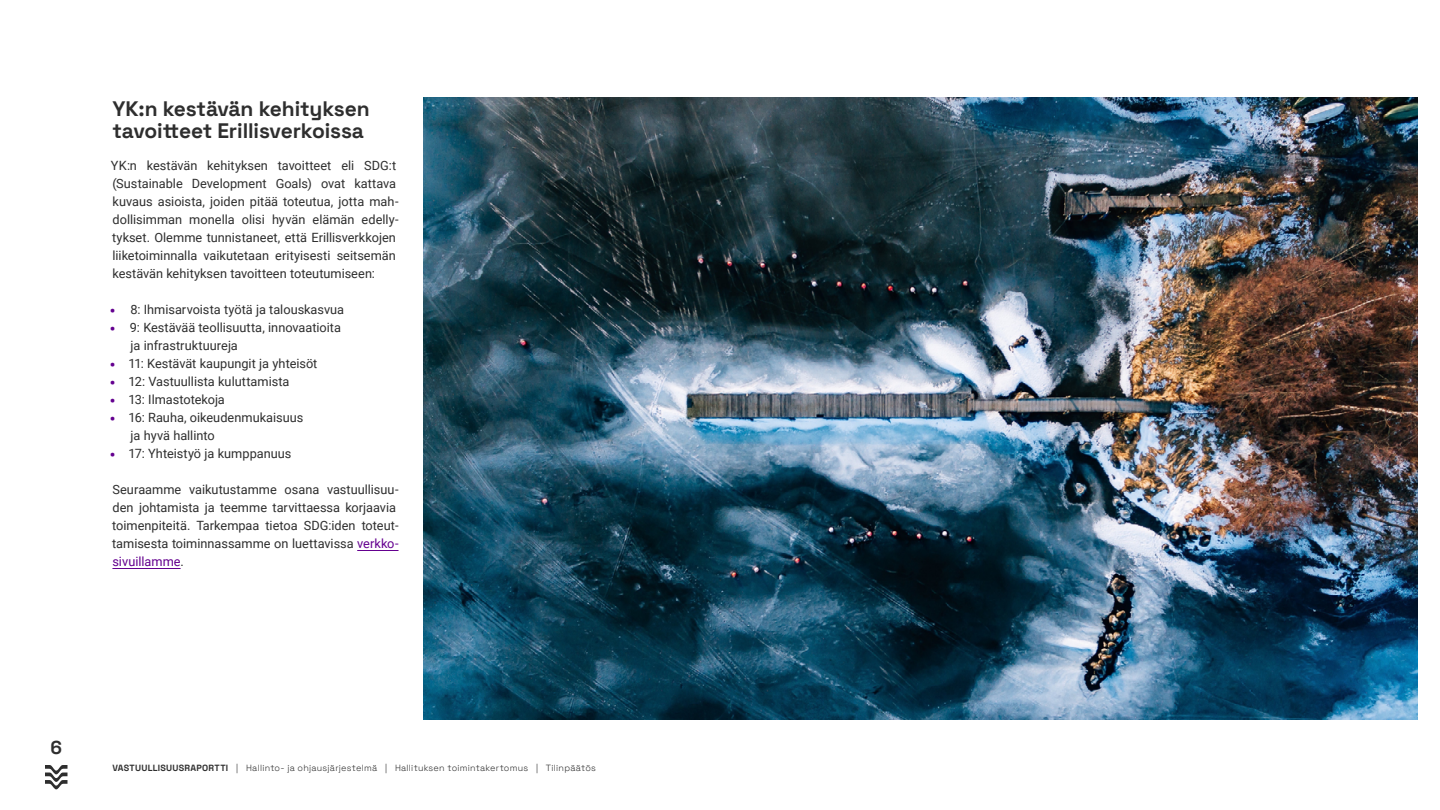
<style>
.page{position:relative;width:1440px;height:810px;background:#fff}
.page>*{position:absolute;margin:0;border:0;box-sizing:border-box;transform-origin:0 0}
.Väliotsikko_pariton{font:700 21px/22.5px "Space Grotesk";letter-spacing:-.005em;color:#2e2e2e}
.t1{font:700 18.75px "Space Grotesk";color:#2e2e2e}
.Leipis_eka{font:12.75px/18px "Roboto";color:#2e2e2e}
.t2{font:300 9px "Space Grotesk";letter-spacing:.025em;color:#2e2e2e}
.s1{font-weight:900;font-size:15px;color:#64008f}
.s2{color:#64008f}
.s3{font-weight:700}
</style>
<div class="page">
<hr style="left:357px;top:550px;width:42px;height:1px;background:#64008f">
<hr style="left:112px;top:568px;width:69px;height:1px;background:#64008f">
<img style="left:423px;top:97px;width:995px;height:623px">
<svg style="left:45px;top:765px;width:23px;height:24px"></svg>
<p class="Väliotsikko_pariton" style="left:112px;top:95px;width:259px">YK:n kestävän kehityksen tavoitteet Erillisverkoissa</p>
<p class="Leipis_eka" style="left:111px;top:155px;width:289px">YK:n kestävän kehityksen tavoitteet eli SDG:t (Sustainable Development Goals) ovat kattava kuvaus asioista, joiden pitää toteutua, jotta mah&shy;dollisimman monella olisi hyvän elämän edelly&shy;tykset. Olemme tunnistaneet, että Erillisverkkojen liiketoiminnalla vaikutetaan erityisesti seitsemän kestävän kehityksen tavoitteen toteutumiseen:</p>
<p class="Leipis_eka" style="left:110px;top:299px;width:236px"><span class="s1">•</span> 8: Ihmisarvoista työtä ja talouskasvua</p>
<p class="Leipis_eka" style="left:131px;top:317px;width:212px;text-indent:-21px"><span class="s1">•</span> 9: Kestävää teollisuutta, innovaatioita ja infrastruktuureja</p>
<p class="Leipis_eka" style="left:110px;top:353px;width:209px"><span class="s1">•</span> 11: Kestävät kaupungit ja yhteisöt</p>
<p class="Leipis_eka" style="left:110px;top:371px;width:181px"><span class="s1">•</span> 12: Vastuullista kuluttamista</p>
<p class="Leipis_eka" style="left:110px;top:389px;width:117px"><span class="s1">•</span> 13: Ilmastotekoja</p>
<p class="Leipis_eka" style="left:131px;top:407px;width:174px;text-indent:-21px"><span class="s1">•</span> 16: Rauha, oikeudenmukaisuus ja hyvä hallinto</p>
<p class="Leipis_eka" style="left:110px;top:443px;width:183px"><span class="s1">•</span> 17: Yhteistyö ja kumppanuus</p>
<p class="Leipis_eka" style="left:112px;top:479px;width:288px">Seuraamme vaikutustamme osana vastuullisuu&shy;den johtamista ja teemme tarvittaessa korjaavia toimenpiteitä. Tarkempaa tietoa SDG:iden toteut&shy;tamisesta toiminnassamme on luettavissa <span class="s2">verkko&shy;sivuillamme</span>.</p>
<h2 class="t1" style="left:50px;top:732px;width:13px">6</h2>
<p class="t2" style="left:112px;top:762px;width:485px"><span class="s3">VASTUULLISUUSRAPORTTI</span> | Hallinto- ja ohjausjärjestelmä | Hallituksen toimintakertomus | Tilinpäätös</p>
</div>
